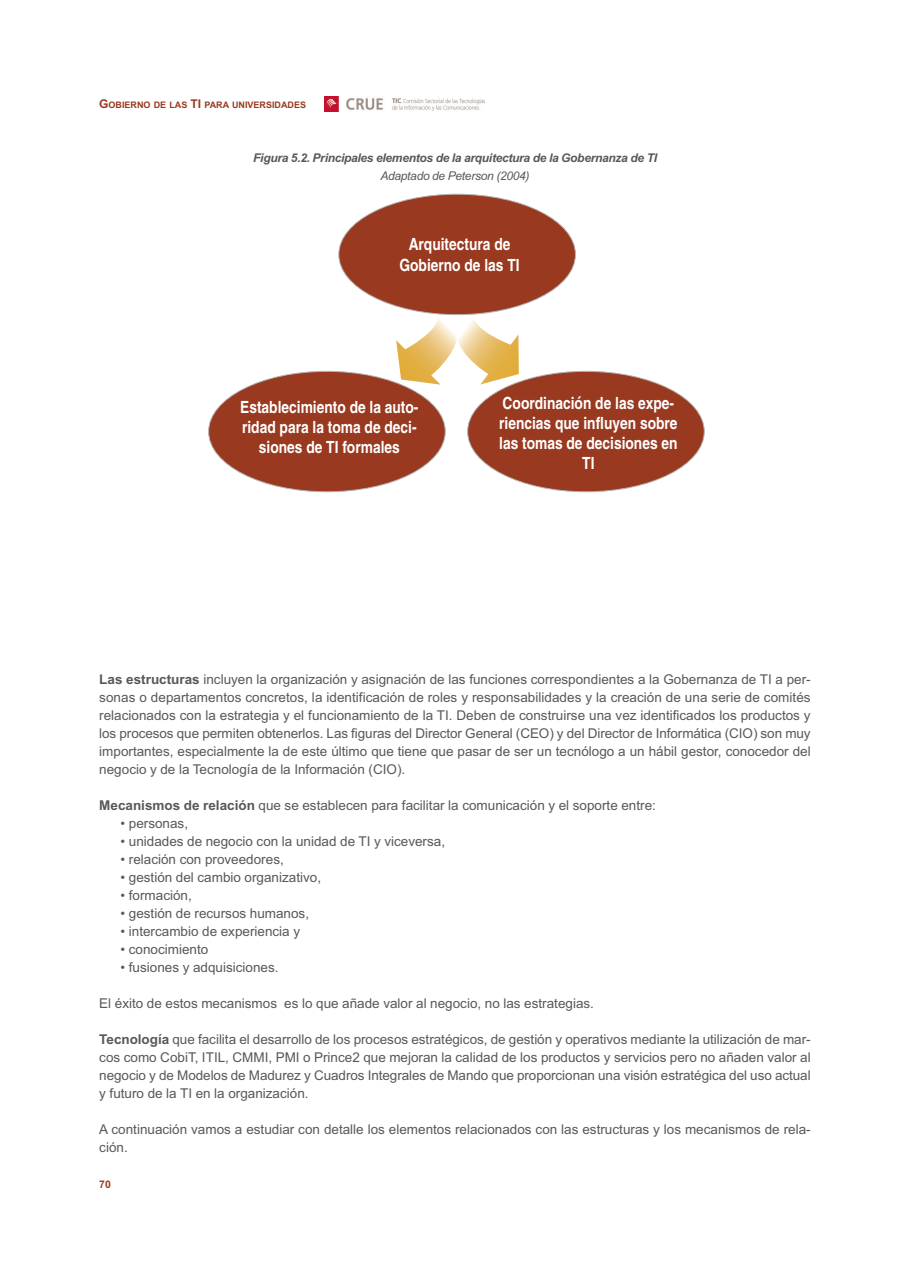
<style>
.page{position:relative;width:910px;height:1280px;background:#fff}
.page>*{position:absolute;margin:0;border:0;box-sizing:border-box;transform-origin:0 0}
.t1{font:16.8px/20.1px "Helvetica Narrow Bold+T42+DVORSM";color:#fff;text-align:center}
.t2{font:13.5px/18px "Arial";color:#57585a;text-align:justify}
.t3{font:italic 700 12px "Arial";letter-spacing:-.025em;color:#57585a}
.t4{font:italic 12px "Arial";letter-spacing:-.025em;color:#57585a}
.t5{font:700 10.5px "Arial";color:#993920}
.t6{font:700 9px "Arial";color:#993920}
.s1{font-size:12px}
.s2{font-weight:700}
</style>
<div class="page">
<img style="left:325px;top:96px;width:159px;height:15px">
<svg style="left:396px;top:318px;width:123px;height:67px"></svg>
<div style="left:339px;top:194px;width:236px;height:121px;background:#993920;border-radius:50%"></div>
<div style="left:209px;top:371px;width:236px;height:121px;background:#993920;border-radius:50%"></div>
<div style="left:468px;top:371px;width:236px;height:121px;background:#993920;border-radius:50%"></div>
<p class="t6" style="left:99px;top:100px;width:208px"><span class="s1">G</span>OBIERNO DE LAS <span class="s1">TI</span> PARA UNIVERSIDADES</p>
<p class="t3" style="left:253px;top:151px;width:405px">Figura 5.2. Principales elementos de la arquitectura de la Gobernanza de TI</p>
<p class="t4" style="left:380px;top:169px;width:151px">Adaptado de Peterson (2004)</p>
<p class="t1" style="left:399px;top:234px;width:122px">Arquitectura de<br>Gobierno de las TI</p>
<p class="t1" style="left:240px;top:397px;width:180px">Establecimiento de la auto&shy;ridad para la toma de deci&shy;siones de TI formales</p>
<p class="t1" style="left:499px;top:392px;width:180px">Coordinación de las expe&shy;riencias que influyen sobre las tomas de decisiones en<br>TI</p>
<p class="t2" style="left:99px;top:670px;width:713px"><span class="s2">Las estructuras</span> incluyen la organización y asignación de las funciones correspondientes a la Gobernanza de TI a per&shy;sonas o departamentos concretos, la identificación de roles y responsabilidades y la creación de una serie de comités relacionados con la estrategia y el funcionamiento de la TI. Deben de construirse una vez identificados los productos y los procesos que permiten obtenerlos. Las figuras del Director General (CEO) y del Director de Informática (CIO) son muy importantes, especialmente la de este último que tiene que pasar de ser un tecnólogo a un hábil gestor, conocedor del negocio y de la Tecnología de la Información (CIO).</p>
<p class="t2" style="left:99px;top:796px;width:558px"><span class="s2">Mecanismos de relación</span> que se establecen para facilitar la comunicación y el soporte entre:</p>
<p class="t2" style="left:121px;top:814px;width:69px">• personas,</p>
<p class="t2" style="left:121px;top:832px;width:326px">• unidades de negocio con la unidad de TI y viceversa,</p>
<p class="t2" style="left:121px;top:850px;width:165px">• relación con proveedores,</p>
<p class="t2" style="left:121px;top:868px;width:202px">• gestión del cambio organizativo,</p>
<p class="t2" style="left:121px;top:886px;width:73px">• formación,</p>
<p class="t2" style="left:121px;top:904px;width:190px">• gestión de recursos humanos,</p>
<p class="t2" style="left:121px;top:922px;width:181px">• intercambio de experiencia y</p>
<p class="t2" style="left:121px;top:940px;width:89px">• conocimiento</p>
<p class="t2" style="left:121px;top:958px;width:160px">• fusiones y adquisiciones.</p>
<p class="t2" style="left:99px;top:994px;width:496px">El éxito de estos mecanismos es lo que añade valor al negocio, no las estrategias.</p>
<p class="t2" style="left:99px;top:1030px;width:713px"><span class="s2">Tecnología</span> que facilita el desarrollo de los procesos estratégicos, de gestión y operativos mediante la utilización de mar&shy;cos como CobiT, ITIL, CMMI, PMI o Prince2 que mejoran la calidad de los productos y servicios pero no añaden valor al negocio y de Modelos de Madurez y Cuadros Integrales de Mando que proporcionan una visión estratégica del uso actual y futuro de la TI en la organización.</p>
<p class="t2" style="left:99px;top:1120px;width:713px">A continuación vamos a estudiar con detalle los elementos relacionados con las estructuras y los mecanismos de rela&shy;ción.</p>
<p class="t5" style="left:99px;top:1178px;width:13px">70</p>
</div>
